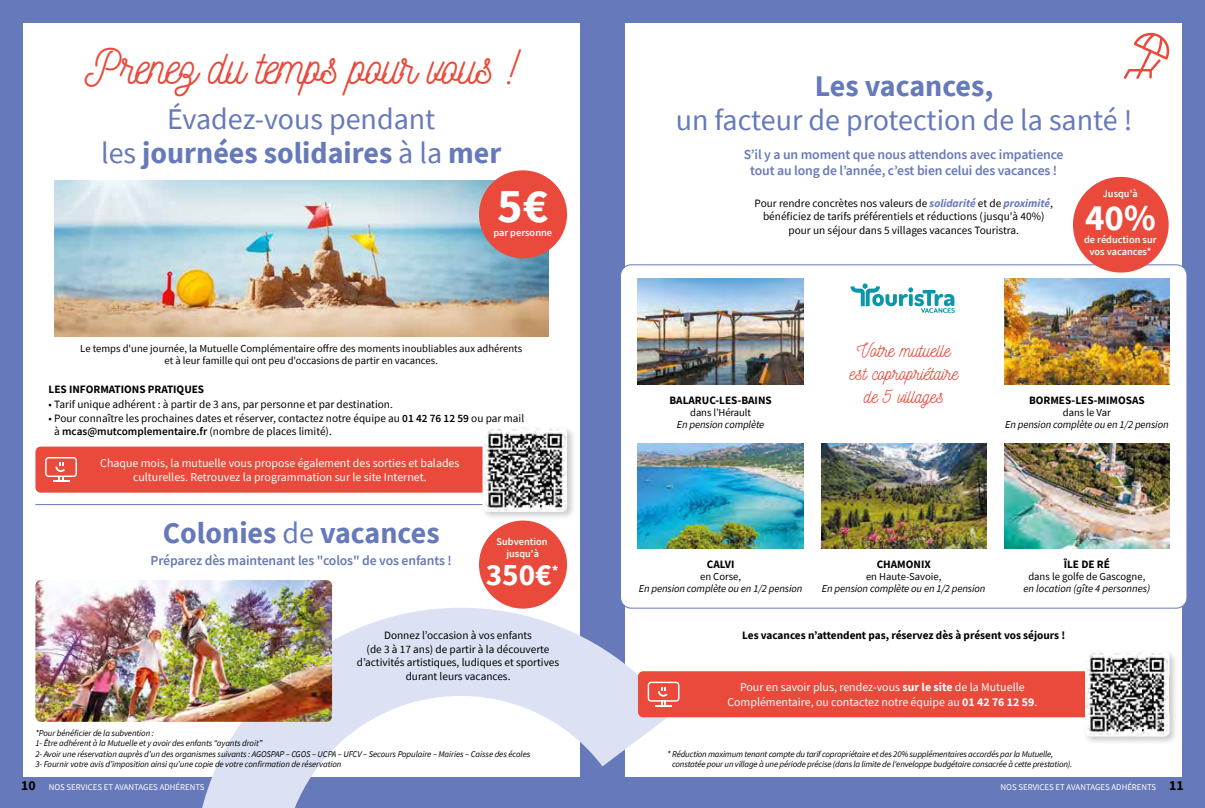
<style>
.page{position:relative;width:1205px;height:808px;background:#fff}
.page>*{position:absolute;margin:0;border:0;box-sizing:border-box;transform-origin:0 0}
.t1{font:700 48.25px "Source Sans Pro";color:#fff}
.t2{font:47.5px "Nickainley";letter-spacing:-.04em;color:#e94a3b}
.t3{font:700 36.88px "Source Sans Pro";color:#fff}
.t4{font:700 31.25px "Source Sans Pro";color:#fff}
.t5{font:30px/33.8px "Source Sans Pro";color:#6679ba;text-align:center}
.t6{font:700 30px "Source Sans Pro";color:#6679ba}
.t7{font:18.75px/22.5px "Nickainley";color:#e94a3b;text-align:center}
.t8{font:600 13.75px/16.5px "Source Sans Pro";letter-spacing:-.01em;color:#6679ba;text-align:center}
.t9{font:11.88px/14.2px "Source Sans Pro";color:#fff;text-align:center}
.t10{font:11.25px/13.5px "Source Sans Pro";color:#000;text-align:center}
.t11{font:700 11.25px "Source Sans Pro";color:#000}
.t12{font:10.62px/11.9px "Source Sans Pro";color:#000;text-align:center}
.t13{font:italic 10.62px "Source Sans Pro";letter-spacing:-.01em;color:#000}
.t14{font:600 10.38px/12.4px "Source Sans Pro";color:#fff;text-align:center}
.t15{font:italic 8.75px/10.5px "Source Sans Pro";letter-spacing:-.02em;color:#000}
.t16{font:8.75px "Source Sans Pro";color:#fff}
.s1{font-weight:700}
.s2{font-weight:600}
.s3{font-weight:400}
.s4{font-weight:700;font-style:italic;color:#6679ba}
.s5{font-weight:700;font-size:13.75px;color:#000}
</style>
<div class="page">
<div style="left:602px;top:0;width:603px;height:808px;background:#6679ba"></div>
<div style="left:0;top:0;width:602px;height:808px;background:#6679ba"></div>
<div style="left:23px;top:23px;width:556px;height:753px;background:#fff"></div>
<div style="left:625px;top:23px;width:557px;height:753px;background:#fff"></div>
<svg style="left:194px;top:573px;width:479px;height:235px"></svg>
<img style="left:35px;top:580px;width:297px;height:142px">
<div style="left:479px;top:520px;width:88px;height:89px;background:#e94a3b;border-radius:50%"></div>
<div style="left:620px;top:265px;width:567px;height:343px;background:#fff;border-radius:11px"></div>
<img style="left:638px;top:279px;width:165px;height:106px">
<img style="left:1004px;top:279px;width:165px;height:106px">
<svg style="left:850px;top:283px;width:105px;height:30px"></svg>
<img style="left:638px;top:443px;width:165px;height:106px">
<img style="left:821px;top:443px;width:165px;height:106px">
<img style="left:1004px;top:443px;width:165px;height:106px">
<svg style="left:1124px;top:33px;width:46px;height:46px"></svg>
<img style="left:54px;top:181px;width:494px;height:155px">
<div style="left:479px;top:170px;width:88px;height:88px;background:#e94a3b;border-radius:50%"></div>
<hr style="left:35px;top:504px;width:532px;height:1px;background:#6679ba">
<div style="left:1073px;top:177px;width:95px;height:96px;background:#e94a3b;border-radius:50%"></div>
<div style="left:638px;top:671px;width:531px;height:46px;background:#e94a3b;border-radius:5px"></div>
<svg style="left:648px;top:682px;width:31px;height:25px"></svg>
<div style="left:1083px;top:650px;width:95px;height:95px;background:#000;opacity:.2"></div>
<img style="left:1085px;top:652px;width:84px;height:84px">
<div style="left:35px;top:447px;width:532px;height:46px;background:#e94a3b;border-radius:5px"></div>
<svg style="left:45px;top:457px;width:32px;height:25px"></svg>
<div style="left:480px;top:425px;width:96px;height:96px;background:#000;opacity:.2"></div>
<img style="left:482px;top:427px;width:85px;height:85px">
<h2 class="t2" style="left:85px;top:37px;width:435px">Prenez du temps pour vous !</h2>
<h3 class="t5" style="left:101px;top:102px;width:402px">Évadez-vous pendant<br>les <span class="s1">journées solidaires</span> à la <span class="s1">mer</span></h3>
<h1 class="t1" style="left:497px;top:173px;width:52px">5€</h1>
<p class="t14" style="left:493px;top:226px;width:60px">par personne</p>
<p class="t12" style="left:80px;top:342px;width:443px">Le temps d'une journée, la Mutuelle Complémentaire offre des moments inoubliables aux adhérents et à leur famille qui ont peu d'occasions de partir en vacances.</p>
<p class="t11" style="left:49px;top:382px;width:157px">LES INFORMATIONS PRATIQUES</p>
<p class="t10" style="left:49px;top:398px;width:346px">• Tarif unique adhérent : à partir de 3 ans, par personne et par destination.</p>
<p class="t10" style="left:54px;top:411px;width:471px;text-align:left;text-indent:-6px">• Pour connaître les prochaines dates et réserver, contactez notre équipe au <span class="s2">01 42 76 12 59</span> ou par mail à <span class="s2">mcas@mutcomplementaire.fr</span> (nombre de places limité).</p>
<h3 class="t9" style="left:100px;top:455px;width:361px">Chaque mois, la mutuelle vous propose également des sorties et balades culturelles. Retrouvez la programmation sur le site Internet.</h3>
<h3 class="t6" style="left:163px;top:513px;width:278px">Colonies <span class="s3">de</span> vacances</h3>
<h3 class="t8" style="left:151px;top:552px;width:303px">Préparez dès maintenant les "colos" de vos enfants !</h3>
<p class="t14" style="left:496px;top:535px;width:53px">Subvention jusqu'à</p>
<h3 class="t4" style="left:486px;top:553px;width:74px">350€<sup>*</sup></h3>
<p class="t10" style="left:357px;top:629px;width:204px">Donnez l’occasion à vos enfants<br>(de 3 à 17 ans) de partir à la découverte d’activités artistiques, ludiques et sportives durant leurs vacances.</p>
<p class="t15" style="left:35px;top:727px;width:496px">*Pour bénéficier de la subvention :<br>1- Être adhérent à la Mutuelle et y avoir des enfants “ayants droit”<br>2- Avoir une réservation auprès d’un des organismes suivants : AGOSPAP – CGOS – UCPA – UFCV – Secours Populaire – Mairies – Caisse des écoles 3- Fournir votre avis d’imposition ainsi qu’une copie de votre confirmation de réservation</p>
<h3 class="t6" style="left:815px;top:66px;width:180px">Les vacances,</h3>
<h3 class="t5" style="left:676px;top:103px;width:458px">un facteur de protection de la santé !</h3>
<h3 class="t8" style="left:744px;top:146px;width:321px">S’il y a un moment que nous attendons avec impatience tout au long de l’année, c’est bien celui des vacances !</h3>
<p class="t10" style="left:754px;top:196px;width:300px">Pour rendre concrètes nos valeurs de <span class="s4">solidarité</span> et de <span class="s4">proximité</span>, bénéficiez de tarifs préférentiels et réductions (jusqu'à 40%) pour un séjour dans 5 villages vacances Touristra.</p>
<p class="t14" style="left:1103px;top:187px;width:37px">Jusqu'à</p>
<p class="t14" style="left:1084px;top:234px;width:74px">de réduction sur</p>
<h3 class="t3" style="left:1085px;top:192px;width:72px">40%</h3>
<p class="t14" style="left:1089px;top:245px;width:63px">vos vacances*</p>
<p class="t11" style="left:669px;top:392px;width:104px">BALARUC-LES-BAINS</p>
<p class="t12" style="left:690px;top:406px;width:62px">dans l’Hérault</p>
<p class="t13" style="left:677px;top:417px;width:89px">En pension complète</p>
<h3 class="t7" style="left:849px;top:339px;width:110px">Votre mutuelle est copropriétaire de 5 villages</h3>
<p class="t11" style="left:1029px;top:392px;width:117px">BORMES-LES-MIMOSAS</p>
<p class="t12" style="left:1063px;top:406px;width:50px">dans le Var</p>
<p class="t13" style="left:1005px;top:417px;width:165px">En pension complète ou en 1/2 pension</p>
<p class="t11" style="left:707px;top:557px;width:29px">CALVI</p>
<p class="t12" style="left:700px;top:570px;width:43px">en Corse,</p>
<p class="t13" style="left:639px;top:581px;width:165px">En pension complète ou en 1/2 pension</p>
<p class="t11" style="left:876px;top:557px;width:56px">CHAMONIX</p>
<p class="t12" style="left:866px;top:570px;width:77px">en Haute-Savoie,</p>
<p class="t13" style="left:822px;top:581px;width:165px">En pension complète ou en 1/2 pension</p>
<p class="t11" style="left:1063px;top:557px;width:48px">ÎLE DE RÉ</p>
<p class="t12" style="left:1028px;top:570px;width:118px">dans le golfe de Gascogne,</p>
<p class="t13" style="left:1023px;top:581px;width:128px">en location (gîte 4 personnes)</p>
<p class="t11" style="left:742px;top:628px;width:325px">Les vacances n’attendent pas, réservez dès à présent vos séjours !</p>
<h3 class="t9" style="left:727px;top:680px;width:311px">Pour en savoir plus, rendez-vous <span class="s1">sur le site</span> de la Mutuelle<br>Complémentaire, ou contactez notre équipe au <span class="s1">01 42 76 12 59</span>.</h3>
<p class="t15" style="left:672px;top:748px;width:402px;text-indent:-5px">* Réduction maximum tenant compte du tarif copropriétaire et des 20% supplémentaires accordés par la Mutuelle, constatée pour un village à une période précise (dans la limite de l'enveloppe budgétaire consacrée à cette prestation).</p>
<p class="t16" style="left:21px;top:782px;width:185px"><span class="s5">10</span> NOS SERVICES ET AVANTAGES ADHÉRENTS</p>
<p class="t16" style="left:1000px;top:782px;width:185px">NOS SERVICES ET AVANTAGES ADHÉRENTS <span class="s5">11</span></p>
</div>
